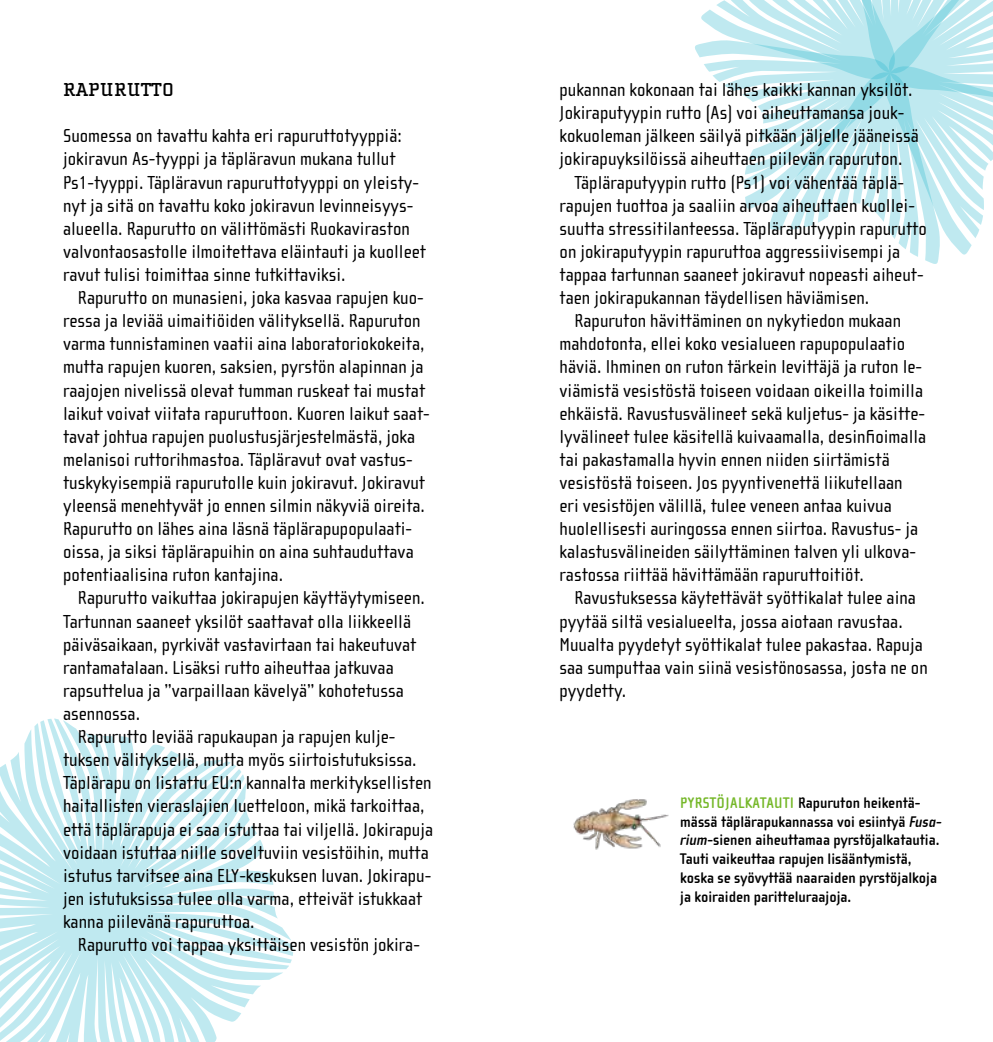
<style>
.page{position:relative;width:993px;height:1042px;background:#fff}
.page>*{position:absolute;margin:0;border:0;box-sizing:border-box;transform-origin:0 0}
.t1{font:19.25px/23.1px "Cholla Sans OT";color:#000}
.t2{font:700 19.25px "Cholla Slab OT";letter-spacing:.025em;color:#000}
.t3{font:700 15.75px/18.9px "Cholla Sans OT";color:#000}
.s1{color:#76b82a}
.s2{font-style:italic}
</style>
<div class="page">
<svg style="left:0;top:718px;width:293px;height:324px;fill:#bfe9f0"></svg>
<svg style="left:695px;top:0;width:297px;height:264px"></svg>
<img style="left:573px;top:799px;width:96px;height:51px">
<p class="t2" style="left:63px;top:79px;width:112px">RAPURUTTO</p>
<p class="t1" style="left:63px;top:125px;width:364px">Suomessa on tavattu kahta eri rapuruttotyyppiä: jokiravun As-tyyppi ja täpläravun mukana tullut Ps1-tyyppi. Täpläravun rapuruttotyyppi on yleisty&shy;nyt ja sitä on tavattu koko jokiravun levinneisyys&shy;alueella. Rapurutto on välittömästi Ruokaviraston valvontaosastolle ilmoitettava eläintauti ja kuolleet ravut tulisi toimittaa sinne tutkittaviksi.</p>
<p class="t1" style="left:63px;top:286px;width:368px;text-indent:15px">Rapurutto on munasieni, joka kasvaa rapujen kuo&shy;ressa ja leviää uimaitiöiden välityksellä. Rapuruton varma tunnistaminen vaatii aina laboratoriokokeita, mutta rapujen kuoren, saksien, pyrstön alapinnan ja raajojen nivelissä olevat tumman ruskeat tai mustat laikut voivat viitata rapuruttoon. Kuoren laikut saat&shy;tavat johtua rapujen puolustusjärjestelmästä, joka melanisoi ruttorihmastoa. Täpläravut ovat vastus&shy;tuskykyisempiä rapurutolle kuin jokiravut. Jokiravut yleensä menehtyvät jo ennen silmin näkyviä oireita.<br>Rapurutto on lähes aina läsnä täplärapupopulaati&shy;oissa, ja siksi täplärapuihin on aina suhtauduttava potentiaalisina ruton kantajina.</p>
<p class="t1" style="left:78px;top:587px;width:348px">Rapurutto vaikuttaa jokirapujen käyttäytymiseen.</p>
<p class="t1" style="left:63px;top:610px;width:349px">Tartunnan saaneet yksilöt saattavat olla liikkeellä</p>
<p class="t1" style="left:63px;top:633px;width:355px">päiväsaikaan, pyrkivät vastavirtaan tai hakeutuvat</p>
<p class="t1" style="left:63px;top:656px;width:332px">rantamatalaan. Lisäksi rutto aiheuttaa jatkuvaa</p>
<p class="t1" style="left:63px;top:679px;width:342px">rapsuttelua ja ”varpaillaan kävelyä” kohotetussa</p>
<p class="t1" style="left:63px;top:702px;width:79px">asennossa.</p>
<p class="t1" style="left:78px;top:725px;width:319px">Rapurutto leviää rapukaupan ja rapujen kulje-</p>
<p class="t1" style="left:63px;top:748px;width:355px">tuksen välityksellä, mutta myös siirtoistutuksissa.</p>
<p class="t1" style="left:63px;top:771px;width:370px">Täplärapu on listattu EU:n kannalta merkityksellisten</p>
<p class="t1" style="left:63px;top:795px;width:363px">haitallisten vieraslajien luetteloon, mikä tarkoittaa,</p>
<p class="t1" style="left:63px;top:818px;width:371px">että täplärapuja ei saa istuttaa tai viljellä. Jokirapuja</p>
<p class="t1" style="left:63px;top:841px;width:367px">voidaan istuttaa niille soveltuviin vesistöihin, mutta</p>
<p class="t1" style="left:63px;top:864px;width:369px">istutus tarvitsee aina ELY-keskuksen luvan. Jokirapu-</p>
<p class="t1" style="left:63px;top:887px;width:360px">jen istutuksissa tulee olla varma, etteivät istukkaat</p>
<p class="t1" style="left:63px;top:910px;width:193px">kanna piilevänä rapuruttoa.</p>
<p class="t1" style="left:78px;top:933px;width:343px">Rapurutto voi tappaa yksittäisen vesistön jokira-</p>
<p class="t1" style="left:559px;top:78px;width:354px">pukannan kokonaan tai lähes kaikki kannan yksilöt.</p>
<p class="t1" style="left:559px;top:102px;width:346px">Jokiraputyypin rutto (As) voi aiheuttamansa jouk-</p>
<p class="t1" style="left:559px;top:125px;width:361px">kokuoleman jälkeen säilyä pitkään jäljelle jääneissä</p>
<p class="t1" style="left:559px;top:148px;width:344px">jokirapuyksilöissä aiheuttaen piilevän rapuruton.</p>
<p class="t1" style="left:574px;top:171px;width:331px">Täpläraputyypin rutto (Ps1) voi vähentää täplä-</p>
<p class="t1" style="left:559px;top:194px;width:357px">rapujen tuottoa ja saaliin arvoa aiheuttaen kuollei-</p>
<p class="t1" style="left:559px;top:217px;width:368px">suutta stressitilanteessa. Täpläraputyypin rapurutto</p>
<p class="t1" style="left:559px;top:240px;width:342px">on jokiraputyypin rapuruttoa aggressiivisempi ja</p>
<p class="t1" style="left:559px;top:263px;width:365px">tappaa tartunnan saaneet jokiravut nopeasti aiheut-</p>
<p class="t1" style="left:559px;top:286px;width:311px">taen jokirapukannan täydellisen häviämisen.</p>
<p class="t1" style="left:574px;top:309px;width:328px">Rapuruton hävittäminen on nykytiedon mukaan</p>
<p class="t1" style="left:559px;top:333px;width:347px">mahdotonta, ellei koko vesialueen rapupopulaatio</p>
<p class="t1" style="left:559px;top:356px;width:364px">häviä. Ihminen on ruton tärkein levittäjä ja ruton le-</p>
<p class="t1" style="left:559px;top:379px;width:365px">viämistä vesistöstä toiseen voidaan oikeilla toimilla</p>
<p class="t1" style="left:559px;top:402px;width:367px">ehkäistä. Ravustusvälineet sekä kuljetus- ja käsitte-</p>
<p class="t1" style="left:559px;top:425px;width:368px">lyvälineet tulee käsitellä kuivaamalla, desinfioimalla</p>
<p class="t1" style="left:559px;top:448px;width:332px">tai pakastamalla hyvin ennen niiden siirtämistä</p>
<p class="t1" style="left:559px;top:471px;width:344px">vesistöstä toiseen. Jos pyyntivenettä liikutellaan</p>
<p class="t1" style="left:559px;top:494px;width:333px">eri vesistöjen välillä, tulee veneen antaa kuivua</p>
<p class="t1" style="left:559px;top:517px;width:360px">huolellisesti auringossa ennen siirtoa. Ravustus- ja</p>
<p class="t1" style="left:559px;top:540px;width:358px">kalastusvälineiden säilyttäminen talven yli ulkova-</p>
<p class="t1" style="left:559px;top:564px;width:306px">rastossa riittää hävittämään rapuruttoitiöt.</p>
<p class="t1" style="left:574px;top:587px;width:343px">Ravustuksessa käytettävät syöttikalat tulee aina</p>
<p class="t1" style="left:559px;top:610px;width:344px">pyytää siltä vesialueelta, jossa aiotaan ravustaa.</p>
<p class="t1" style="left:559px;top:633px;width:365px">Muualta pyydetyt syöttikalat tulee pakastaa. Rapuja</p>
<p class="t1" style="left:559px;top:656px;width:370px">saa sumputtaa vain siinä vesistönosassa, josta ne on</p>
<p class="t1" style="left:559px;top:679px;width:68px">pyydetty.</p>
<p class="t3" style="left:680px;top:793px;width:263px"><span class="s1">PYRSTÖJALKATAUTI</span> Rapuruton heikentä&shy;mässä täplärapukannassa voi esiintyä <span class="s2">Fusa&shy;rium</span>-sienen aiheuttamaa pyrstöjalkatautia.<br>Tauti vaikeuttaa rapujen lisääntymistä, koska se syövyttää naaraiden pyrstöjalkoja ja koiraiden paritteluraajoja.</p>
</div>
